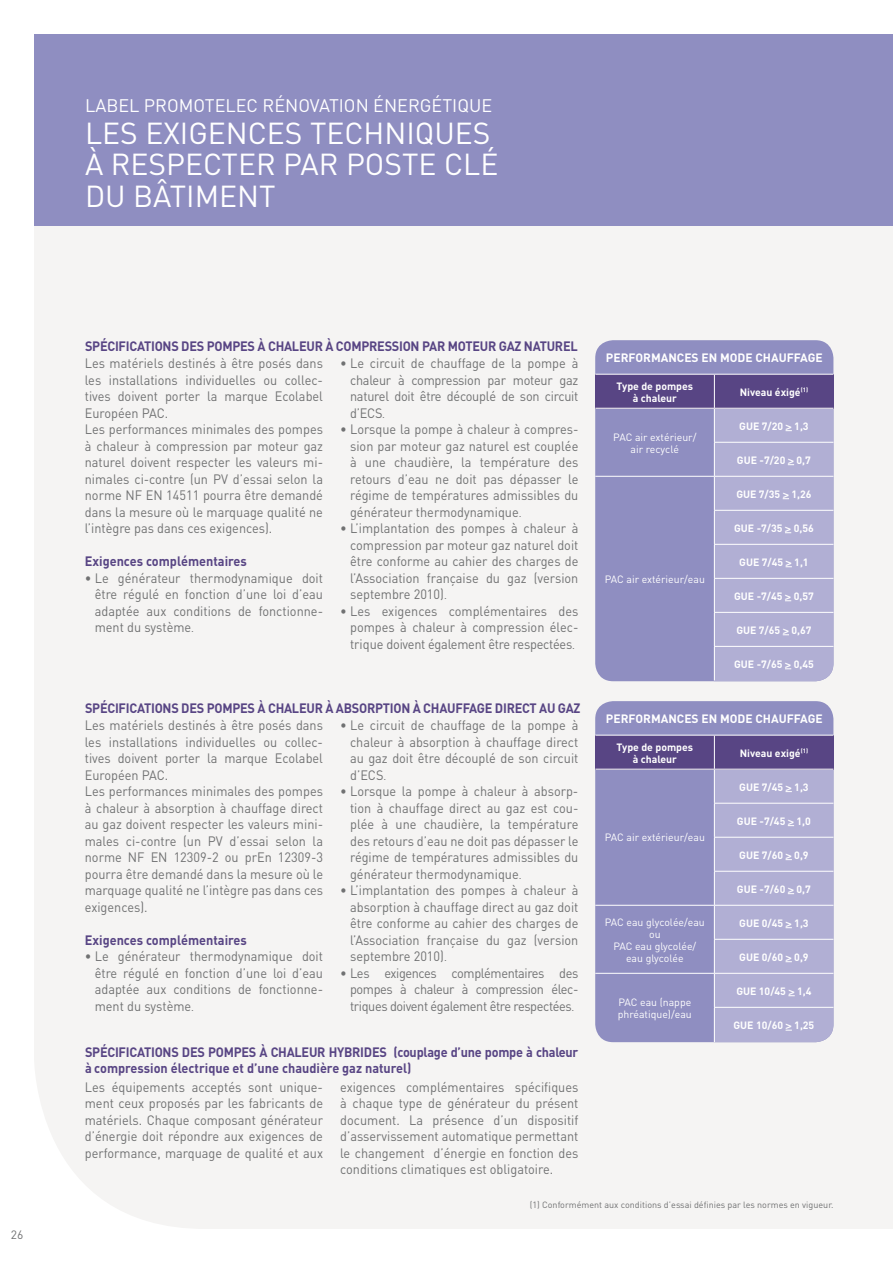
<style>
.page{position:relative;width:893px;height:1263px;background:#fff}
.page>*{position:absolute;margin:0;border:0;box-sizing:border-box;transform-origin:0 0}
.t1{font:30px/31.5px "DIN";color:#fff}
.t2{font:18px "DIN";color:#fff}
.t3{font:13.5px/16.5px "DIN";color:#707172;text-align:justify;scale:.94 1}
.t4{font:700 13.5px/16.5px "DIN";letter-spacing:-.02em;color:#584584;scale:.94 1}
.t5{font:700 13.5px "DIN";color:#584584;scale:.94 1}
.t6{font:700 12px "DIN";color:#fff}
.t7{font:12px "DIN";color:#707172}
.t8{font:700 10.5px/12px "DIN";color:#fff;text-align:center}
.t9{font:10.5px/12px "DIN";color:#fff;text-align:center}
.t10{font:9px "DIN";color:#707172}
.s1{font-size:10.5px}
.s2{font-family:"Helvetica Neue"}
</style>
<div class="page">
<div style="left:34px;top:225px;width:859px;height:1004px;background:#f5f4f3"></div>
<div style="left:34px;top:34px;width:859px;height:191px;background:#8f8ec1"></div>
<div style="left:595px;top:340px;width:238px;height:341px;background:#8f8ec1;border-radius:18px"></div>
<div style="left:595px;top:374px;width:238px;height:34px;background:#584584"></div>
<hr style="left:595px;top:374px;width:119px;height:1px;background:#fff">
<hr style="left:714px;top:374px;width:119px;height:1px;background:#fff">
<hr style="left:714px;top:375px;width:1px;height:33px;background:#fff">
<hr style="left:595px;top:408px;width:119px;height:1px;background:#fff">
<hr style="left:595px;top:476px;width:119px;height:1px;background:#fff">
<div style="left:714px;top:408px;width:119px;height:273px;background:#b1afd4"></div>
<div style="left:595px;top:701px;width:238px;height:341px;background:#8f8ec1;border-radius:18px"></div>
<div style="left:595px;top:735px;width:238px;height:34px;background:#584584"></div>
<hr style="left:595px;top:735px;width:119px;height:1px;background:#fff">
<hr style="left:714px;top:735px;width:119px;height:1px;background:#fff">
<hr style="left:714px;top:735px;width:1px;height:34px;background:#fff">
<hr style="left:595px;top:769px;width:119px;height:1px;background:#fff">
<hr style="left:595px;top:905px;width:119px;height:1px;background:#fff">
<hr style="left:595px;top:973px;width:119px;height:1px;background:#fff">
<div style="left:714px;top:769px;width:119px;height:273px;background:#b1afd4"></div>
<p class="t7" style="left:11px;top:1227px;width:14px">26</p>
<h2 class="t2" style="left:85px;top:95px;width:12px">label</h2>
<h2 class="t2" style="left:144px;top:95px;width:13px">promotelec</h2>
<h2 class="t2" style="left:263px;top:95px;width:12px">rénovation</h2>
<h2 class="t2" style="left:373px;top:95px;width:12px">énergétique</h2>
<h1 class="t1" style="left:85px;top:117px;width:407px">LES EXIGENCES TECHNIQUES à Respecter</h1>
<h1 class="t1" style="left:283px;top:148px;width:197px">PAR POSTE Clé</h1>
<h1 class="t1" style="left:85px;top:180px;width:87px">DU Bâtiment</h1>
<p class="t4" style="left:85px;top:338px;width:522px">SPÉCIFICATIONS DES POM PES À CHALEUR À COM PRESSION PAR MOTEUR GAZ NATUREL</p>
<p class="t3" style="left:85px;top:355px;width:255px;text-align:left">Les matériels destinés à être posés dans les installations individuelles ou collec&shy;tives doivent porter la marque Ecolabel Européen PAC.<br>Les performances minimales des pompes à chaleur à compression par moteur gaz naturel doivent respecter les valeurs mi&shy;nimales ci-contre (un PV d’essai selon la norme NF EN 14511 pourra être demandé dans la mesure où le marquage qualité ne l’intègre pas dans ces exigences).</p>
<p class="t5" style="left:85px;top:552px;width:174px">EXIGENCES COMPLÉMENTAIRES</p>
<p class="t3" style="left:95px;top:569px;width:244px;text-indent:-10px">• Le générateur thermodynamique doit être régulé en fonction d’une loi d’eau adaptée aux conditions de fonctionne&shy;ment du système<span class="s1">.</span></p>
<p class="t3" style="left:350px;top:355px;width:244px;text-indent:-10px">• Le circuit de chauffage de la pompe à chaleur à compression par moteur gaz naturel doit être découplé de son circuit d’ECS<span class="s1">.</span></p>
<p class="t3" style="left:350px;top:421px;width:244px;text-indent:-10px">• Lorsque la pompe à chaleur à compres&shy;sion par moteur gaz naturel est couplée à une chaudière, la température des retours d’eau ne doit pas dépasser le régime de températures admissibles du générateur thermodynamique<span class="s1">.</span></p>
<p class="t3" style="left:350px;top:520px;width:244px;text-indent:-10px">• L’implantation des pompes à chaleur à compression par moteur gaz naturel doit être conforme au cahier des charges de l’Association française du gaz (version septembre 2010)<span class="s1">.</span></p>
<p class="t3" style="left:350px;top:602px;width:244px;text-indent:-10px">• Les exigences complémentaires des pompes à chaleur à compression élec&shy;trique doivent également être respectées<span class="s1">.</span></p>
<p class="t4" style="left:85px;top:700px;width:529px">SPÉCIFICATIONS DES POM PES À CHALEUR À ABSORPTION À CHAUFFAGE DIRECT AU GAZ</p>
<p class="t3" style="left:85px;top:717px;width:255px;text-align:left">Les matériels destinés à être posés dans les installations individuelles ou collec&shy;tives doivent porter la marque Ecolabel Européen PAC.<br>Les performances minimales des pompes à chaleur à absorption à chauffage direct au gaz doivent respecter les valeurs mini&shy;males ci-contre (un PV d’essai selon la norme NF EN 12309-2 ou prEn 12309-3 pourra être demandé dans la mesure où le marquage qualité ne l’intègre pas dans ces exigences).</p>
<p class="t5" style="left:85px;top:931px;width:174px">EXIGENCES COMPLÉMENTAIRES</p>
<p class="t3" style="left:95px;top:948px;width:244px;text-indent:-10px">• Le générateur thermodynamique doit être régulé en fonction d’une loi d’eau adaptée aux conditions de fonctionne&shy;ment du système<span class="s1">.</span></p>
<p class="t3" style="left:350px;top:717px;width:244px;text-indent:-10px">• Le circuit de chauffage de la pompe à chaleur à absorption à chauffage direct au gaz doit être découplé de son circuit d’ECS<span class="s1">.</span></p>
<p class="t3" style="left:350px;top:783px;width:244px;text-indent:-10px">• Lorsque la pompe à chaleur à absorp&shy;tion à chauffage direct au gaz est cou&shy;plée à une chaudière, la température des retours d’eau ne doit pas dépasser le régime de températures admissibles du générateur thermodynamique<span class="s1">.</span></p>
<p class="t3" style="left:350px;top:882px;width:244px;text-indent:-10px">• L’implantation des pompes à chaleur à absorption à chauffage direct au gaz doit être conforme au cahier des charges de l’Association française du gaz (version septembre 2010)<span class="s1">.</span></p>
<p class="t3" style="left:350px;top:964px;width:244px;text-indent:-10px">• Les exigences complémentaires des pompes à chaleur à compression élec&shy;triques doivent également être respectées<span class="s1">.</span></p>
<p class="t4" style="left:85px;top:1043px;width:526px">SPÉCIFICATIONS DES POM PES À CHALEUR HYBRIDES (COUPLAGE D’UNE POMPE À CHALEUR<br>À COMPRESSION ÉLECTRIQUE ET D’UNE CHAUDIÈRE GAZ NATUREL)</p>
<p class="t3" style="left:85px;top:1078px;width:255px">Les équipements acceptés sont unique&shy;ment ceux proposés par les fabricants de matériels. Chaque composant générateur d’énergie doit répondre aux exigences de performance, marquage de qualité et aux</p>
<p class="t3" style="left:340px;top:1078px;width:255px">exigences complémentaires spécifiques à chaque type de générateur du présent document. La présence d’un dispositif d’asservissement automatique permettant le changement d’énergie en fonction des conditions climatiques est obligatoire.</p>
<p class="t6" style="left:606px;top:350px;width:218px">PERFORMANCES EN MODE CHAUFFAGE</p>
<p class="t8" style="left:617px;top:379px;width:78px">TYPE DE POMPES<br>À CHALEUR</p>
<p class="t8" style="left:740px;top:385px;width:70px">N IVEAU ÉXIGÉ<sup>(1)</sup></p>
<p class="t9" style="left:613px;top:430px;width:85px">PAC air extérieur/ air recyclé</p>
<p class="t8" style="left:739px;top:419px;width:71px">GUE 7/20 <span class="s2">&gt;</span> 1,3</p>
<p class="t8" style="left:737px;top:453px;width:75px">GUE -7/20 <span class="s2">&gt;</span> 0,7</p>
<p class="t9" style="left:605px;top:573px;width:102px">PAC air extérieur/eau</p>
<p class="t8" style="left:736px;top:487px;width:77px">GUE 7/35 <span class="s2">&gt;</span> 1,26</p>
<p class="t8" style="left:734px;top:521px;width:81px">GUE -7/35 <span class="s2">&gt;</span> 0,56</p>
<p class="t8" style="left:739px;top:555px;width:71px">GUE 7/45 <span class="s2">&gt;</span> 1,1</p>
<p class="t8" style="left:734px;top:589px;width:81px">GUE -7/45 <span class="s2">&gt;</span> 0,57</p>
<p class="t8" style="left:736px;top:623px;width:77px">GUE 7/65 <span class="s2">&gt;</span> 0,67</p>
<p class="t8" style="left:734px;top:657px;width:81px">GUE -7/65 <span class="s2">&gt;</span> 0,45</p>
<p class="t6" style="left:606px;top:711px;width:218px">PERFORMANCES EN MODE CHAUFFAGE</p>
<p class="t8" style="left:617px;top:740px;width:78px">TYPE DE POMPES<br>À CHALEUR</p>
<p class="t8" style="left:740px;top:746px;width:70px">N IVEAU EXIGÉ<sup>(1)</sup></p>
<p class="t9" style="left:605px;top:831px;width:102px">PAC air extérieur/eau</p>
<p class="t8" style="left:739px;top:780px;width:71px">GUE 7/45 <span class="s2">&gt;</span> 1,3</p>
<p class="t8" style="left:737px;top:814px;width:75px">GUE -7/45 <span class="s2">&gt;</span> 1,0</p>
<p class="t8" style="left:739px;top:848px;width:71px">GUE 7/60 <span class="s2">&gt;</span> 0,9</p>
<p class="t8" style="left:737px;top:882px;width:75px">GUE -7/60 <span class="s2">&gt;</span> 0,7</p>
<p class="t9" style="left:605px;top:915px;width:101px">PAC eau glycolée/eau ou<br>PAC eau glycolée/ eau glycolée</p>
<p class="t8" style="left:739px;top:916px;width:71px">GUE 0/45 <span class="s2">&gt;</span> 1,3</p>
<p class="t8" style="left:739px;top:950px;width:71px">GUE 0/60 <span class="s2">&gt;</span> 0,9</p>
<p class="t9" style="left:618px;top:996px;width:75px;text-align:left">PAC eau (nappe phréatique)/eau</p>
<p class="t8" style="left:736px;top:984px;width:77px">GUE 10/45 <span class="s2">&gt;</span> 1,4</p>
<p class="t8" style="left:733px;top:1019px;width:82px">GUE 10/60 <span class="s2">&gt;</span> 1,25</p>
<p class="t10" style="left:530px;top:1199px;width:305px">(1) Conformément aux conditions d’essai définies par les normes en vigueur.</p>
</div>
